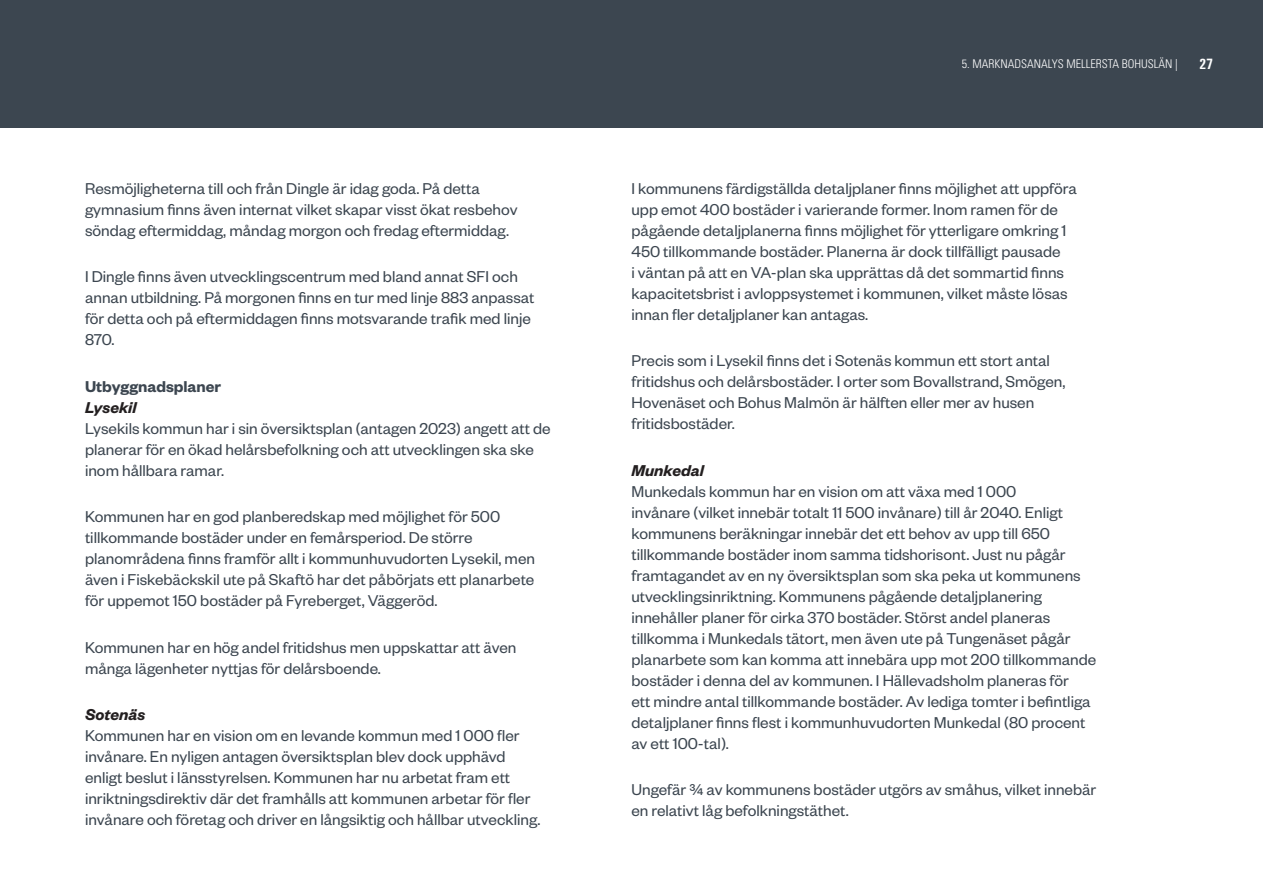
<style>
.page{position:relative;width:1263px;height:893px;background:#fff}
.page>*{position:absolute;margin:0;border:0;box-sizing:border-box;transform-origin:0 0}
.Brödtext{font:17.25px/21px "Founders Grotesk";color:#3c4650}
.Rubriknivå_4{font:italic 600 17.25px "Founders Grotesk";color:#231f20}
.Rubriknivå_3{font:600 17.25px "Founders Grotesk";color:#3c4650}
.t1{font:700 condensed 15px "Univers";color:#fff}
.t2{font:300 condensed 12px "Univers";color:#fff}
</style>
<div class="page">
<div style="left:0;top:0;width:1263px;height:128px;background:#3c4650"></div>
<p class="Brödtext" style="left:85px;top:177px;width:434px">Resmöjligheterna till och från Dingle är idag goda. På detta gymnasium finns även internat vilket skapar visst ökat resbehov söndag eftermiddag, måndag morgon och fredag eftermiddag.</p>
<p class="Brödtext" style="left:85px;top:265px;width:451px">I Dingle finns även utvecklingscentrum med bland annat SFI och annan utbildning. På morgonen finns en tur med linje 883 anpassat för detta och på eftermiddagen finns motsvarande trafik med linje 870.</p>
<h3 class="Rubriknivå_3" style="left:85px;top:375px;width:138px">Utbyggnadsplaner</h3>
<h4 class="Rubriknivå_4" style="left:85px;top:396px;width:53px">Lysekil</h4>
<p class="Brödtext" style="left:85px;top:417px;width:467px">Lysekils kommun har i sin översiktsplan (antagen 2023) angett att de planerar för en ökad helårsbefolkning och att utvecklingen ska ske inom hållbara ramar.</p>
<p class="Brödtext" style="left:85px;top:505px;width:451px">Kommunen har en god planberedskap med möjlighet för 500 tillkommande bostäder under en femårsperiod. De större planområdena finns framför allt i kommunhuvudorten Lysekil, men även i Fiskebäckskil ute på Skaftö har det påbörjats ett planarbete för uppemot 150 bostäder på Fyreberget, Väggeröd.</p>
<p class="Brödtext" style="left:85px;top:636px;width:433px">Kommunen har en hög andel fritidshus men uppskattar att även många lägenheter nyttjas för delårsboende.</p>
<h4 class="Rubriknivå_4" style="left:85px;top:704px;width:62px">Sotenäs</h4>
<p class="Brödtext" style="left:85px;top:724px;width:457px">Kommunen har en vision om en levande kommun med 1 000 fler invånare. En nyligen antagen översiktsplan blev dock upphävd enligt beslut i länsstyrelsen. Kommunen har nu arbetat fram ett inriktningsdirektiv där det framhålls att kommunen arbetar för fler invånare och företag och driver en långsiktig och hållbar utveckling.</p>
<p class="t2" style="left:962px;top:57px;width:218px">5. MARKNADSANALYS MELLERSTA BOHUSLÄN |</p>
<p class="t2" style="left:1138px;top:57px;width:35px">#. TITEL</p>
<p class="t1" style="left:1199px;top:55px;width:16px">27</p>
<p class="Brödtext" style="left:631px;top:177px;width:447px">I kommunens färdigställda detaljplaner finns möjlighet att uppföra upp emot 400 bostäder i varierande former. Inom ramen för de pågående detaljplanerna finns möjlighet för ytterligare omkring 1<br>450 tillkommande bostäder. Planerna är dock tillfälligt pausade<br>i väntan på att en VA-plan ska upprättas då det sommartid finns kapacitetsbrist i avloppsystemet i kommunen, vilket måste lösas innan fler detaljplaner kan antagas.</p>
<p class="Brödtext" style="left:631px;top:349px;width:435px">Precis som i Lysekil finns det i Sotenäs kommun ett stort antal fritidshus och delårsbostäder. I orter som Bovallstrand, Smögen, Hovenäset och Bohus Malmön är hälften eller mer av husen fritidsbostäder.</p>
<h4 class="Rubriknivå_4" style="left:631px;top:459px;width:74px">Munkedal</h4>
<p class="Brödtext" style="left:631px;top:480px;width:466px">Munkedals kommun har en vision om att växa med 1 000<br>invånare (vilket innebär totalt 11 500 invånare) till år 2040. Enligt kommunens beräkningar innebär det ett behov av upp till 650 tillkommande bostäder inom samma tidshorisont. Just nu pågår framtagandet av en ny översiktsplan som ska peka ut kommunens utvecklingsinriktning. Kommunens pågående detaljplanering innehåller planer för cirka 370 bostäder. Störst andel planeras tillkomma i Munkedals tätort, men även ute på Tungenäset pågår planarbete som kan komma att innebära upp mot 200 tillkommande bostäder i denna del av kommunen. I Hällevadsholm planeras för<br>ett mindre antal tillkommande bostäder. Av lediga tomter i befintliga detaljplaner finns flest i kommunhuvudorten Munkedal (80 procent av ett 100-tal).</p>
<p class="Brödtext" style="left:631px;top:778px;width:466px">Ungefär ¾ av kommunens bostäder utgörs av småhus, vilket innebär en relativt låg befolkningstäthet.</p>
</div>
